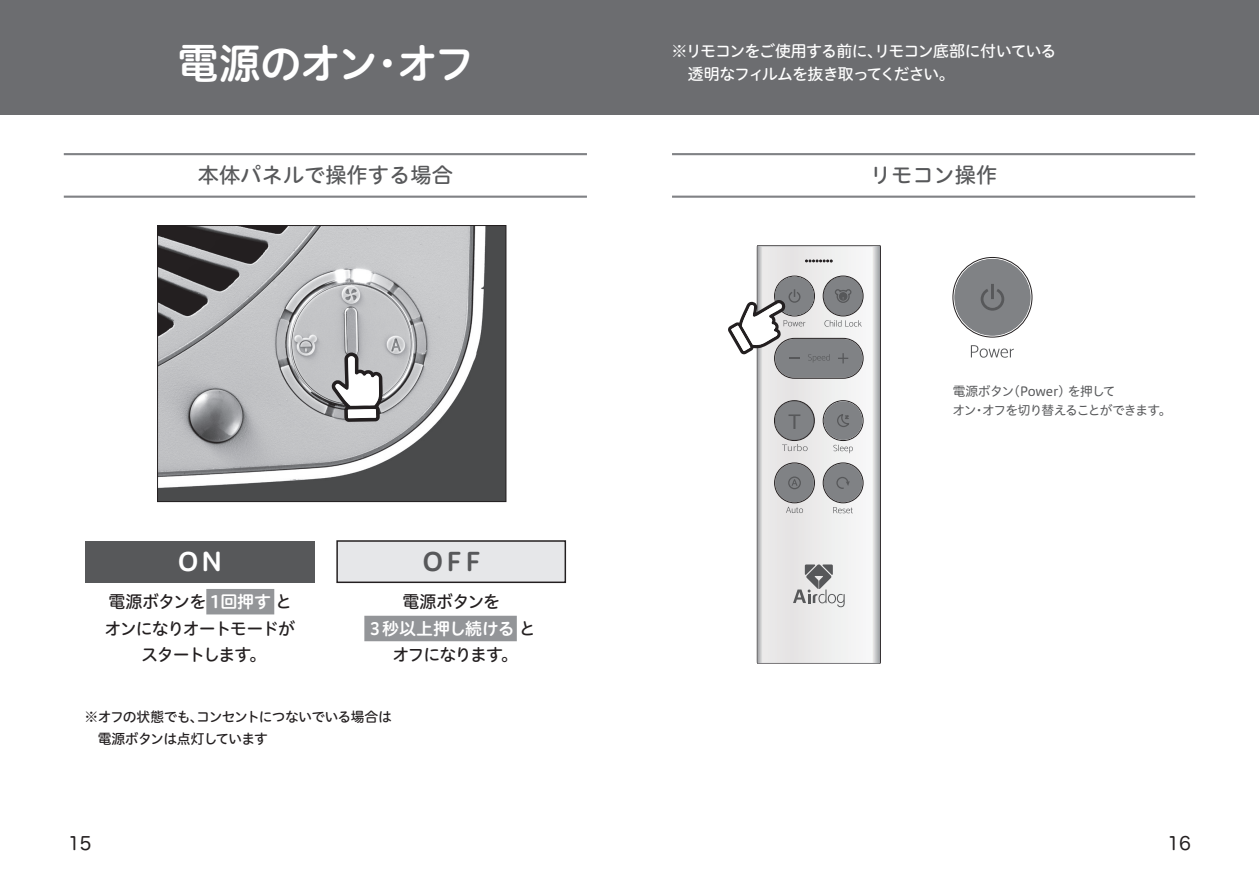
<style>
.page{position:relative;width:1259px;height:893px;background:#fff}
.page>*{position:absolute;margin:0;border:0;box-sizing:border-box;transform-origin:0 0}
.t1{font:41.4px "Hiragino UD Sans R Std W6";letter-spacing:-.04em;color:#fff}
.t2{font:25.5px "Hiragino UD Sans R Std W6";color:#57585a}
.t3{font:25.5px "Hiragino UD Sans R Std W6";color:#fff}
.t4{font:21.3px "Hiragino UD Sans R Std W5";color:#57585a}
.t5{font:18px "Hira Maru Pro W4";color:#231f20}
.t6{font:16.95px/26.5px "Hiragino UD Sans R Std W5";letter-spacing:-.07em;color:#231f20;text-align:center}
.t7{font:15.9px "Hiragino UD Sans R Std W5";letter-spacing:-.06em;color:#fff}
.t8{font:13.8px/21.3px "Hiragino UD Sans R Std W5";letter-spacing:-.055em;color:#231f20}
.t9{font:12.75px "Hiragino UD Sans R Std W4";letter-spacing:-.065em;color:#57585a}
.t10{font:12.75px "Hiragino UD Sans R Std W4";letter-spacing:-.03em;color:#57585a}
.s1{font-family:"Hiragino UD Sans R Std W6";color:#fff}
</style>
<div class="page">
<div style="left:0;top:0;width:1259px;height:115px;background:#6c6d70"></div>
<svg style="left:762px;top:247px;width:102px;height:415px"></svg>
<div style="left:823px;top:400px;width:40px;height:41px;border:1px solid #231f20;border-radius:50%"></div>
<div style="left:824px;top:401px;width:38px;height:39px;background:#808285;border-radius:50%"></div>
<div style="left:775px;top:464px;width:39px;height:38px;background:#808285;border-radius:50%"></div>
<div style="left:788px;top:476px;width:13px;height:13px;border:1px solid #57585a;border-radius:50%"></div>
<svg style="left:791px;top:479px;width:6px;height:7px"></svg>
<svg style="left:837px;top:414px;width:12px;height:13px"></svg>
<div style="left:823px;top:464px;width:39px;height:38px;background:#808285;border-radius:50%"></div>
<svg style="left:836px;top:477px;width:13px;height:12px"></svg>
<div style="left:775px;top:339px;width:87px;height:39px;background:#808285;border-radius:19px"></div>
<div style="left:774px;top:338px;width:89px;height:40px;border:1px solid #231f20;border-radius:20px"></div>
<svg style="left:793px;top:564px;width:51px;height:43px"></svg>
<svg style="left:833px;top:445px;width:20px;height:8px"></svg>
<svg style="left:833px;top:507px;width:20px;height:6px"></svg>
<svg style="left:786px;top:507px;width:17px;height:6px"></svg>
<div style="left:774px;top:463px;width:40px;height:40px;border:1px solid #231f20;border-radius:50%"></div>
<div style="left:823px;top:463px;width:40px;height:40px;border:1px solid #231f20;border-radius:50%"></div>
<svg style="left:774px;top:400px;width:40px;height:51px;background:#9d9d9f"></svg>
<hr style="left:64px;top:153px;width:523px;height:2px;background:#808285">
<hr style="left:64px;top:196px;width:523px;height:2px;background:#808285">
<hr style="left:672px;top:153px;width:523px;height:2px;background:#808285">
<hr style="left:672px;top:196px;width:523px;height:2px;background:#808285">
<svg style="left:728px;top:260px;width:135px;height:103px"></svg>
<div style="left:206px;top:589px;width:68px;height:25px;background:#939598"></div>
<svg style="left:955px;top:259px;width:75px;height:76px;background:#919395"></svg>
<svg style="left:971px;top:345px;width:43px;height:13px"></svg>
<div style="left:364px;top:616px;width:153px;height:25px;background:#939598"></div>
<div style="left:337px;top:541px;width:228px;height:41px;background:#e6e7e9"></div>
<div style="left:336px;top:540px;width:230px;height:43px;border:1px solid #231f20"></div>
<div style="left:85px;top:541px;width:230px;height:41px;background:#57585a"></div>
<img style="left:159px;top:227px;width:345px;height:273px">
<div style="left:157px;top:225px;width:349px;height:277px;border:1px solid #231f20"></div>
<svg style="left:332px;top:352px;width:51px;height:70px"></svg>
<p class="t1" style="left:178px;top:32px;width:299px">電源のオン・オフ</p>
<p class="t7" style="left:671px;top:39px;width:386px">※リモコンをご使用する前に、リモコン底部に付いている</p>
<p class="t7" style="left:672px;top:62px;width:284px">　透明なフィルムを抜き取ってください。</p>
<p class="t4" style="left:198px;top:159px;width:257px">本体パネルで操作する場合</p>
<p class="t4" style="left:870px;top:159px;width:129px">リモコン操作</p>
<p class="t3" style="left:177px;top:542px;width:47px">ON</p>
<p class="t2" style="left:422px;top:542px;width:60px">OFF</p>
<p class="t6" style="left:104px;top:588px;width:192px">電源ボタンを <span class="s1">1回押す</span>とオンになりオートモードがスタートします。</p>
<p class="t6" style="left:366px;top:588px;width:171px">電源ボタンを<br><span class="s1">３秒以上押し続ける</span>とオフになります。</p>
<p class="t8" style="left:98px;top:706px;width:296px;text-indent:-13px">※オフの状態でも、コンセントにつないでいる場合は電源ボタンは点灯しています</p>
<p class="t10" style="left:952px;top:381px;width:164px">電源ボタン(Power) を押して</p>
<p class="t9" style="left:952px;top:400px;width:221px">オン・オフを切り替えることができます。</p>
<p class="t5" style="left:68px;top:827px;width:25px">15</p>
<p class="t5" style="left:1167px;top:827px;width:25px">16</p>
</div>
